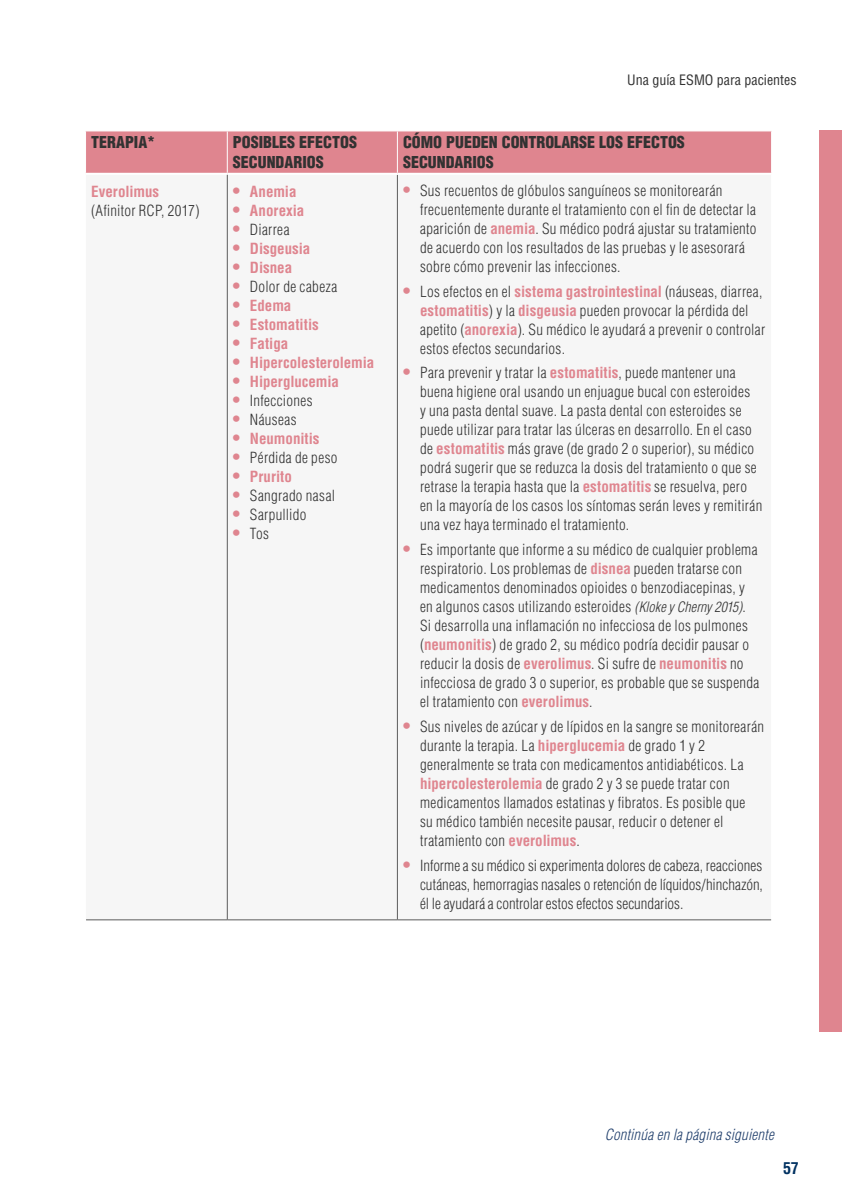
<style>
.page{position:relative;width:842px;height:1191px;background:#fff}
.page>*{position:absolute;margin:0;border:0;box-sizing:border-box;transform-origin:0 0}
.t1{font:900 condensed 16px/20px "Helvetica LT Std";color:#323232}
.t2{font:700 condensed 16px "Helvetica LT Std";color:#003161}
.t3{font:300 condensed 15px/19px "Helvetica LT Std";letter-spacing:.025em;color:#323232}
.t4{font:700 condensed 15px "Helvetica";letter-spacing:-.005em;color:#df858f}
.t5{font:italic 300 condensed 15px "Helvetica";letter-spacing:.015em;color:#1f3e6b}
.t6{font:condensed 14px "Helvetica LT Std";color:#323232}
.s1{font-weight:700;font-size:17px;color:#df858f}
.s2{font-family:"Helvetica";font-weight:700;color:#df858f}
.s3{font-family:"Helvetica";font-style:italic;font-size:14px}
.s4{font-family:"Helvetica LT Std";font-size:17px}
</style>
<div class="page">
<div style="left:819px;top:130px;width:23px;height:902px;background:#df858f"></div>
<div style="left:86px;top:131px;width:685px;height:42px;background:#df858f"></div>
<hr style="left:227px;top:131px;width:1px;height:42px;background:#fff">
<hr style="left:397px;top:131px;width:1px;height:42px;background:#fff">
<hr style="left:397px;top:175px;width:1px;height:744px;background:#5b5b5b">
<hr style="left:227px;top:175px;width:1px;height:744px;background:#5b5b5b">
<hr style="left:86px;top:919px;width:141px;height:1px;background:#5b5b5b">
<hr style="left:227px;top:919px;width:170px;height:1px;background:#5b5b5b">
<hr style="left:397px;top:919px;width:374px;height:1px;background:#5b5b5b">
<p class="t6" style="left:627px;top:71px;width:171px">Una guía ESMO para pacientes</p>
<p class="t1" style="left:91px;top:132px;width:66px">TERAPIA*</p>
<p class="t1" style="left:233px;top:132px;width:126px">POSIBLES EFECTOS<br>SECUNDARIOS</p>
<p class="t1" style="left:403px;top:132px;width:283px">CÓMO PUEDEN CONTROLARSE LOS EFECTOS<br>SECUNDARIOS</p>
<p class="t4" style="left:91px;top:182px;width:69px">Everolimus</p>
<p class="t3" style="left:91px;top:201px;width:110px">(Afinitor RCP, 2017)</p>
<p class="t3" style="left:420px;top:181px;width:338px;text-indent:-17px"><span class="s1">•</span> Sus recuentos de glóbulos sanguíneos se monitorearán frecuentemente durante el tratamiento con el fin de detectar la aparición de <span class="s2">anemia</span>. Su médico podrá ajustar su tratamiento de acuerdo con los resultados de las pruebas y le asesorará sobre cómo prevenir las infecciones.</p>
<p class="t3" style="left:420px;top:281px;width:347px;text-indent:-17px"><span class="s1">•</span> Los efectos en el <span class="s2">sistema gastrointestinal</span> (náuseas, diarrea, <span class="s2">estomatitis</span>) y la <span class="s2">disgeusia</span> pueden provocar la pérdida del apetito (<span class="s2">anorexia</span>). Su médico le ayudará a prevenir o controlar estos efectos secundarios.</p>
<p class="t3" style="left:420px;top:363px;width:344px;text-indent:-17px"><span class="s1">•</span> Para prevenir y tratar la <span class="s2">estomatitis</span>, puede mantener una buena higiene oral usando un enjuague bucal con esteroides<br>y una pasta dental suave. La pasta dental con esteroides se puede utilizar para tratar las úlceras en desarrollo. En el caso de <span class="s2">estomatitis</span> más grave (de grado 2 o superior), su médico podrá sugerir que se reduzca la dosis del tratamiento o que se retrase la terapia hasta que la <span class="s2">estomatitis</span> se resuelva, pero en la mayoría de los casos los síntomas serán leves y remitirán una vez haya terminado el tratamiento.</p>
<p class="t3" style="left:420px;top:540px;width:341px;text-indent:-17px"><span class="s1">•</span> Es importante que informe a su médico de cualquier problema respiratorio. Los problemas de <span class="s2">disnea</span> pueden tratarse con medicamentos denominados opioides o benzodiacepinas, y en algunos casos utilizando esteroides <span class="s3">(Kloke y Cherny 2015)</span>.<br>Si desarrolla una inflamación no infecciosa de los pulmones (<span class="s2">neumonitis</span>) de grado 2, su médico podría decidir pausar o reducir la dosis de <span class="s2">everolimus</span>. Si sufre de <span class="s2">neumonitis</span> no infecciosa de grado 3 o superior, es probable que se suspenda el tratamiento con <span class="s2">everolimus</span>.</p>
<p class="t3" style="left:420px;top:716px;width:346px;text-indent:-17px"><span class="s1">•</span> Sus niveles de azúcar y de lípidos en la sangre se monitorearán durante la terapia. La <span class="s2">hiperglucemia</span> de grado 1 y 2 generalmente se trata con medicamentos antidiabéticos. La <span class="s2">hipercolesterolemia</span> de grado 2 y 3 se puede tratar con medicamentos llamados estatinas y fibratos. Es posible que<br>su médico también necesite pausar, reducir o detener el tratamiento con <span class="s2">everolimus</span>.</p>
<p class="t3" style="left:420px;top:855px;width:344px;text-align:justify;text-indent:-17px"><span class="s1">•</span> Informe a su médico si experimenta dolores de cabeza, reacciones cutáneas, hemorragias nasales o retención de líquidos/hinchazón, él le ayudará a controlar estos efectos secundarios.</p>
<p class="t4" style="left:233px;top:182px;width:65px"><span class="s4">•</span> Anemia</p>
<p class="t4" style="left:233px;top:201px;width:73px"><span class="s4">•</span> Anorexia</p>
<p class="t3" style="left:233px;top:220px;width:58px"><span class="s1">•</span> Diarrea</p>
<p class="t4" style="left:233px;top:239px;width:79px"><span class="s4">•</span> Disgeusia</p>
<p class="t4" style="left:233px;top:258px;width:61px"><span class="s4">•</span> Disnea</p>
<p class="t3" style="left:233px;top:277px;width:106px"><span class="s1">•</span> Dolor de cabeza</p>
<p class="t4" style="left:233px;top:296px;width:60px"><span class="s4">•</span> Edema</p>
<p class="t4" style="left:233px;top:315px;width:87px"><span class="s4">•</span> Estomatitis</p>
<p class="t4" style="left:233px;top:334px;width:57px"><span class="s4">•</span> Fatiga</p>
<p class="t4" style="left:233px;top:353px;width:143px"><span class="s4">•</span> Hipercolesterolemia</p>
<p class="t4" style="left:233px;top:372px;width:108px"><span class="s4">•</span> Hiperglucemia</p>
<p class="t3" style="left:233px;top:391px;width:81px"><span class="s1">•</span> Infecciones</p>
<p class="t3" style="left:233px;top:410px;width:65px"><span class="s1">•</span> Náuseas</p>
<p class="t4" style="left:233px;top:429px;width:88px"><span class="s4">•</span> Neumonitis</p>
<p class="t3" style="left:233px;top:448px;width:106px"><span class="s1">•</span> Pérdida de peso</p>
<p class="t4" style="left:233px;top:467px;width:61px"><span class="s4">•</span> Prurito</p>
<p class="t3" style="left:233px;top:486px;width:104px"><span class="s1">•</span> Sangrado nasal</p>
<p class="t3" style="left:233px;top:505px;width:75px"><span class="s1">•</span> Sarpullido</p>
<p class="t3" style="left:233px;top:524px;width:37px"><span class="s1">•</span> Tos</p>
<p class="t5" style="left:605px;top:1125px;width:171px">Continúa en la página siguiente</p>
<p class="t2" style="left:783px;top:1158px;width:17px">57</p>
</div>
